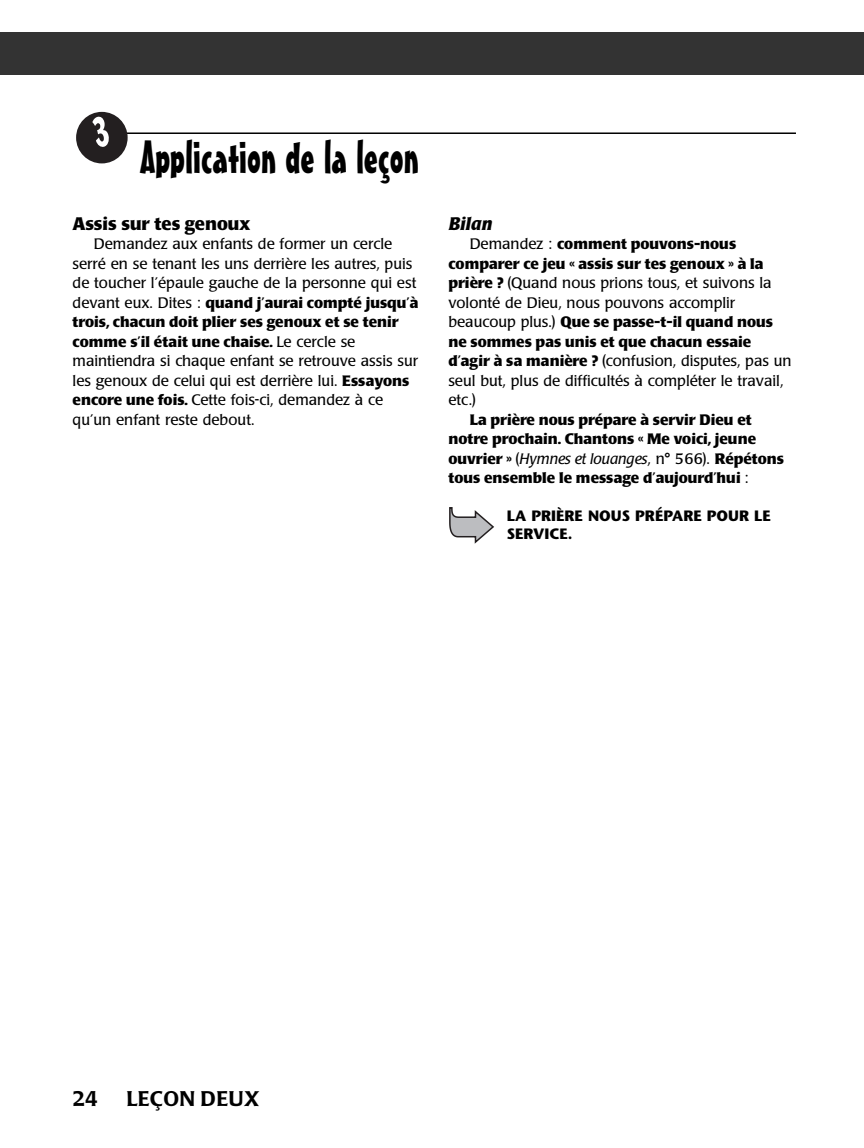
<style>
.page{position:relative;width:864px;height:1148px;background:#fff}
.page>*{position:absolute;margin:0;border:0;box-sizing:border-box;transform-origin:0 0}
.t1{font:45px "Mister Earl BT";color:#000}
.t2{font:500 21px "Poppl Laudatio";letter-spacing:.02em;color:#000}
.t3{font:700 18px "Poppl Laudatio";color:#000}
.t4{font:italic 700 18px "Poppl Laudatio";color:#000}
.t5{font:15px/19.5px "Poppl Laudatio";color:#000}
.t6{font:700 15px/19.5px "Poppl Laudatio";color:#000}
.t7{font:700 15px/18px "Stone Sans";color:#000}
.s1{font-weight:700}
.s2{font-weight:400}
.s3{font-weight:400;font-style:italic}
</style>
<div class="page">
<div style="left:0;top:32px;width:864px;height:42px;background:#333"></div>
<hr style="left:126px;top:132px;width:670px;height:2px;background:#000">
<svg style="left:449px;top:507px;width:45px;height:36px"></svg>
<svg style="left:76px;top:112px;width:52px;height:51px"></svg>
<h1 class="t1" style="left:141px;top:140px;width:280px">Application de la leçon</h1>
<p class="t3" style="left:73px;top:216px;width:179px">Assis sur tes genoux</p>
<p class="t5" style="left:73px;top:236px;width:347px;text-indent:21px">Demandez aux enfants de former un cercle serré en se tenant les uns derrière les autres, puis de toucher l’épaule gauche de la personne qui est devant eux. Dites : <span class="s1">quand j’aurai compté jusqu’à trois, chacun doit plier ses genoux et se tenir comme s’il était une chaise.</span> Le cercle se maintiendra si chaque enfant se retrouve assis sur les genoux de celui qui est derrière lui. <span class="s1">Essayons encore une fois.</span> Cette fois-ci, demandez à ce qu’un enfant reste debout.</p>
<p class="t4" style="left:448px;top:216px;width:46px">Bilan</p>
<p class="t5" style="left:448px;top:236px;width:345px;text-indent:21px">Demandez : <span class="s1">comment pouvons-nous comparer ce jeu « assis sur tes genoux » à la prière ?</span> (Quand nous prions tous, et suivons la volonté de Dieu, nous pouvons accomplir beaucoup plus.) <span class="s1">Que se passe-t-il quand nous ne sommes pas unis et que chacun essaie d’agir à sa manière ?</span> (confusion, disputes, pas un seul but, plus de difficultés à compléter le travail, etc.)</p>
<p class="t6" style="left:448px;top:411px;width:337px;text-indent:21px">La prière nous prépare à servir Dieu et notre prochain. Chantons « Me voici, jeune ouvrier » <span class="s2">(</span><span class="s3">Hymnes et louanges</span><span class="s2">, n° 566).</span> Répétons tous ensemble le message d’aujourd’hui <span class="s2">:</span></p>
<p class="t7" style="left:507px;top:508px;width:266px">LA PRIÈRE NOUS PRÉPARE POUR LE<br>SERVICE.</p>
<h2 class="t2" style="left:73px;top:1090px;width:27px">24</h2>
<h2 class="t2" style="left:127px;top:1090px;width:134px">LEÇON DEUX</h2>
</div>
